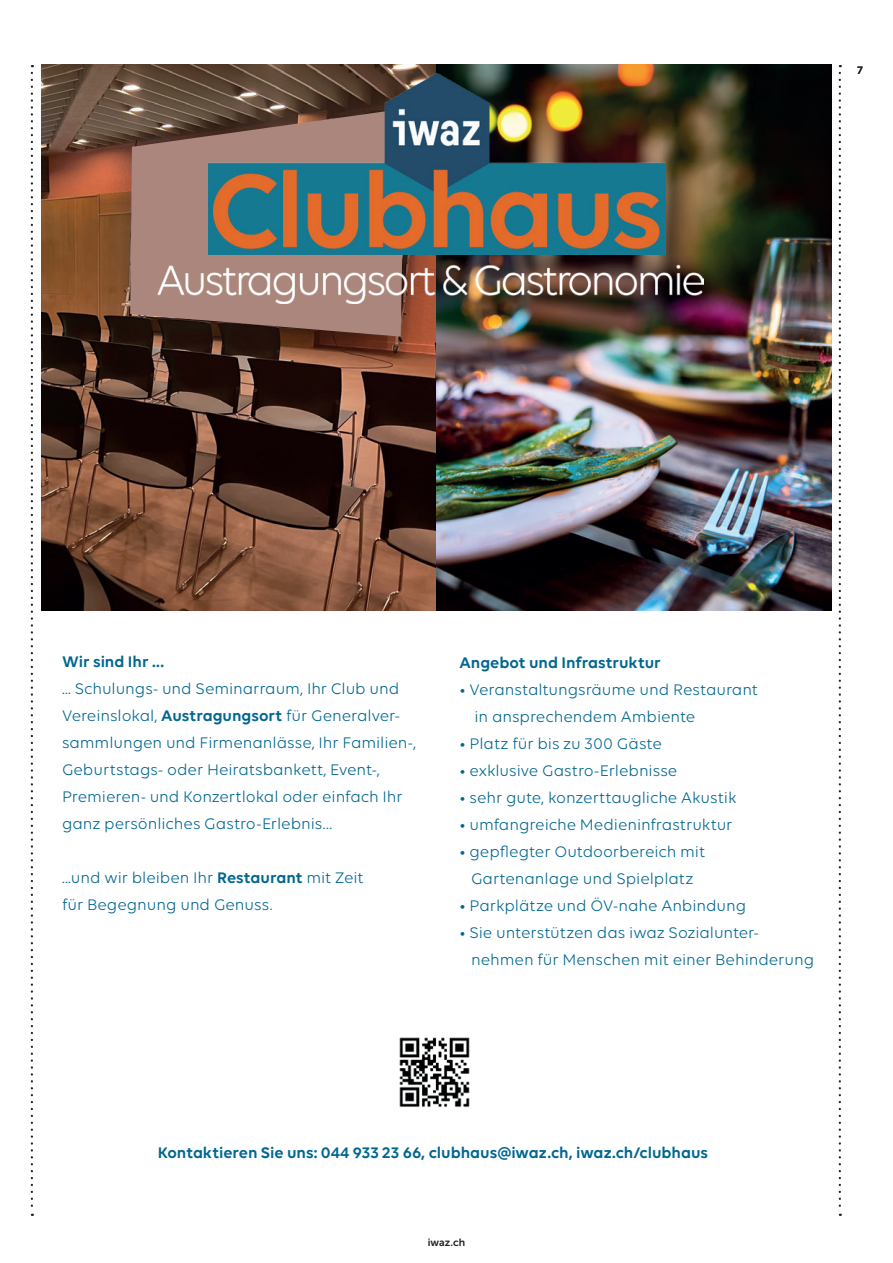
<style>
.page{position:relative;width:893px;height:1263px;background:#fff}
.page>*{position:absolute;margin:0;border:0;box-sizing:border-box;transform-origin:0 0}
.t1{font:16.5px/27px "Volte";letter-spacing:-.005em;color:#006690}
.t2{font:600 16.5px "Volte";letter-spacing:-.005em;color:#006690}
.t3{font:10.5px "Museo Sans 700";color:#231f20}
.s1{font-weight:600}
</style>
<div class="page">
<img style="left:42px;top:64px;width:790px;height:546px">
<svg style="left:130px;top:109px;width:275px;height:228px;background:#906f65"></svg>
<svg style="left:31px;top:73px;width:2px;height:1143px"></svg>
<img style="left:399px;top:1037px;width:71px;height:70px">
<img style="left:156px;top:264px;width:548px;height:39px">
<svg style="left:839px;top:73px;width:2px;height:1143px"></svg>
<img style="left:208px;top:73px;width:457px;height:182px">
<p class="t3" style="left:857px;top:65px;width:7px">7</p>
<p class="t2" style="left:62px;top:652px;width:104px">Wir sind Ihr ...</p>
<p class="t1" style="left:62px;top:675px;width:356px">... Schulungs- und Seminarraum, Ihr Club und Vereinslokal, <span class="s1">Austragungsort</span> für Generalver&shy;sammlungen und Firmenanlässe, Ihr Familien-, Geburtstags- oder Heiratsbankett, Event-, Premieren- und Konzertlokal oder einfach Ihr ganz persönliches Gastro-Erlebnis…</p>
<p class="t1" style="left:62px;top:864px;width:303px">...und wir bleiben Ihr <span class="s1">Restaurant</span> mit Zeit für Begegnung und Genuss.</p>
<p class="t2" style="left:459px;top:652px;width:203px">Angebot und Infrastruktur</p>
<p class="t1" style="left:474px;top:675px;width:285px;text-indent:-15px">• Veranstaltungsräume und Restaurant in ansprechendem Ambiente</p>
<p class="t1" style="left:459px;top:729px;width:204px">• Platz für bis zu 300 Gäste</p>
<p class="t1" style="left:459px;top:756px;width:219px">• exklusive Gastro-Erlebnisse</p>
<p class="t1" style="left:459px;top:783px;width:279px">• sehr gute, konzerttaugliche Akustik</p>
<p class="t1" style="left:459px;top:810px;width:274px">• umfangreiche Medieninfrastruktur</p>
<p class="t1" style="left:459px;top:837px;width:247px;text-align:center">• gepflegter Outdoorbereich mit<br>Gartenanlage und Spielplatz</p>
<p class="t1" style="left:459px;top:891px;width:288px">• Parkplätze und ÖV-nahe Anbindung</p>
<p class="t1" style="left:471px;top:918px;width:345px;text-indent:-12px">• Sie unterstützen das iwaz Sozialunter&shy;nehmen für Menschen mit einer Behinderung</p>
<p class="t2" style="left:158px;top:1143px;width:552px">Kontaktieren Sie uns: 044 933 23 66, clubhaus@iwaz.ch, iwaz.ch/clubhaus</p>
<p class="t3" style="left:428px;top:1236px;width:39px">iwaz.ch</p>
</div>
